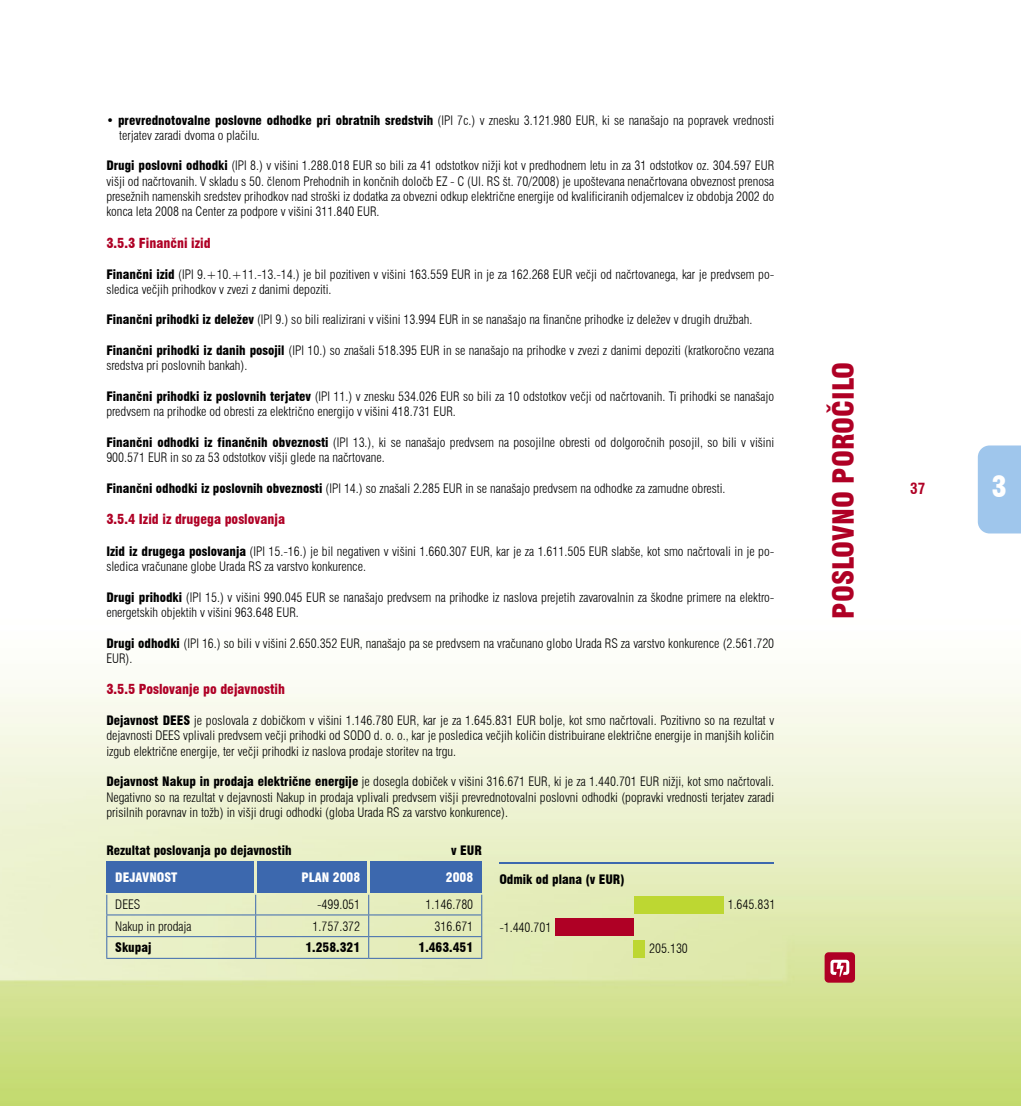
<style>
.page{position:relative;width:1021px;height:1106px;background:#fff}
.page>*{position:absolute;margin:0;border:0;box-sizing:border-box;transform-origin:0 0}
.t1{font:900 condensed 28.5px "Swiss 721 BT";color:#af0025}
.t2{font:900 condensed 28.5px "Swiss 721 BT";color:#fff}
.t3{font:700 condensed 15px "Swiss 721 BT";color:#af0025}
.t4{font:900 condensed 13.5px "Swiss 721 BT";color:#af0025}
.t5{font:300 condensed 12.75px/15.3px "Swiss 721 BT";color:#000}
.t6{font:900 condensed 12.75px "Swiss 721 BT";color:#000}
.t7{font:900 condensed 12.75px "Swiss 721 BT";color:#fff}
.s1{font-weight:900}
</style>
<div class="page">
<img style="left:0;top:533px;width:1020px;height:573px">
<div style="left:824px;top:952px;width:31px;height:30px;background:#af0025;border-radius:4px"></div>
<svg style="left:830px;top:959px;width:19px;height:17px"></svg>
<div style="left:977px;top:445px;width:43px;height:88px;background:#9fc6ec"></div>
<div style="left:634px;top:896px;width:89px;height:17px;background:#bdd732"></div>
<div style="left:634px;top:940px;width:11px;height:17px;background:#bdd732"></div>
<div style="left:555px;top:918px;width:79px;height:17px;background:#af0025"></div>
<div style="left:106px;top:861px;width:148px;height:32px;background:#3c68ae"></div>
<div style="left:257px;top:861px;width:110px;height:32px;background:#3c68ae"></div>
<div style="left:370px;top:861px;width:112px;height:32px;background:#3c68ae"></div>
<hr style="left:106px;top:914px;width:150px;height:1px;background:#3c68ae">
<hr style="left:256px;top:914px;width:113px;height:1px;background:#3c68ae">
<hr style="left:369px;top:914px;width:113px;height:1px;background:#3c68ae">
<hr style="left:106px;top:936px;width:150px;height:1px;background:#3c68ae">
<svg style="left:106px;top:894px;width:1px;height:63px"></svg>
<hr style="left:256px;top:936px;width:113px;height:1px;background:#3c68ae">
<svg style="left:255px;top:894px;width:1px;height:63px"></svg>
<hr style="left:369px;top:936px;width:113px;height:1px;background:#3c68ae">
<svg style="left:368px;top:894px;width:1px;height:63px"></svg>
<svg style="left:481px;top:894px;width:1px;height:63px"></svg>
<hr style="left:106px;top:957px;width:150px;height:1px;background:#3c68ae">
<hr style="left:256px;top:957px;width:113px;height:1px;background:#3c68ae">
<hr style="left:369px;top:957px;width:113px;height:1px;background:#3c68ae">
<hr style="left:499px;top:862px;width:275px;height:2px;background:#3c68ae">
<p class="t5" style="left:119px;top:112px;width:656px;text-indent:-13px">• <span class="s1">prevrednotovalne poslovne odhodke pri obratnih sredstvih</span> (IPI 7c.) v znesku 3.121.980 EUR, ki se nanašajo na popravek vrednosti terjatev zaradi dvoma o plačilu.</p>
<p class="t5" style="left:106px;top:158px;width:669px;text-align:justify"><span class="s1">Drugi poslovni odhodki</span> (IPI 8.) v višini 1.288.018 EUR so bili za 41 odstotkov nižji kot v predhodnem letu in za 31 odstotkov oz. 304.597 EUR višji od načrtovanih. V skladu s 50. členom Prehodnih in končnih določb EZ - C (Ul. RS št. 70/2008) je upoštevana nenačrtovana obveznost prenosa presežnih namenskih sredstev prihodkov nad stroški iz dodatka za obvezni odkup električne energije od kvalificiranih odjemalcev iz obdobja 2002 do konca leta 2008 na Center za podpore v višini 311.840 EUR.</p>
<p class="t4" style="left:106px;top:235px;width:106px">3.5.3 Finančni izid</p>
<p class="t5" style="left:106px;top:266px;width:669px"><span class="s1">Finančni izid</span> (IPI 9.+10.+11.-13.-14.) je bil pozitiven v višini 163.559 EUR in je za 162.268 EUR večji od načrtovanega, kar je predvsem po&shy;sledica večjih prihodkov v zvezi z danimi depoziti.</p>
<p class="t5" style="left:106px;top:312px;width:647px"><span class="s1">Finančni prihodki iz deležev</span> (IPI 9.) so bili realizirani v višini 13.994 EUR in se nanašajo na finančne prihodke iz deležev v drugih družbah.</p>
<p class="t5" style="left:106px;top:343px;width:669px"><span class="s1">Finančni prihodki iz danih posojil</span> (IPI 10.) so znašali 518.395 EUR in se nanašajo na prihodke v zvezi z danimi depoziti (kratkoročno vezana sredstva pri poslovnih bankah).</p>
<p class="t5" style="left:106px;top:389px;width:669px"><span class="s1">Finančni prihodki iz poslovnih terjatev</span> (IPI 11.) v znesku 534.026 EUR so bili za 10 odstotkov večji od načrtovanih. Ti prihodki se nanašajo predvsem na prihodke od obresti za električno energijo v višini 418.731 EUR.</p>
<p class="t5" style="left:106px;top:434px;width:669px"><span class="s1">Finančni odhodki iz finančnih obveznosti</span> (IPI 13.), ki se nanašajo predvsem na posojilne obresti od dolgoročnih posojil, so bili v višini<br>900.571 EUR in so za 53 odstotkov višji glede na načrtovane.</p>
<p class="t5" style="left:106px;top:480px;width:620px"><span class="s1">Finančni odhodki iz poslovnih obveznosti</span> (IPI 14.) so znašali 2.285 EUR in se nanašajo predvsem na odhodke za zamudne obresti.</p>
<p class="t4" style="left:106px;top:511px;width:180px">3.5.4 Izid iz drugega poslovanja</p>
<p class="t5" style="left:106px;top:543px;width:669px"><span class="s1">Izid iz drugega poslovanja</span> (IPI 15.-16.) je bil negativen v višini 1.660.307 EUR, kar je za 1.611.505 EUR slabše, kot smo načrtovali in je po&shy;sledica vračunane globe Urada RS za varstvo konkurence.</p>
<p class="t5" style="left:106px;top:589px;width:669px"><span class="s1">Drugi prihodki</span> (IPI 15.) v višini 990.045 EUR se nanašajo predvsem na prihodke iz naslova prejetih zavarovalnin za škodne primere na elektro&shy;energetskih objektih v višini 963.648 EUR.</p>
<p class="t5" style="left:106px;top:635px;width:669px"><span class="s1">Drugi odhodki</span> (IPI 16.) so bili v višini 2.650.352 EUR, nanašajo pa se predvsem na vračunano globo Urada RS za varstvo konkurence (2.561.720<br>EUR).</p>
<p class="t4" style="left:106px;top:681px;width:180px">3.5.5 Poslovanje po dejavnostih</p>
<p class="t5" style="left:106px;top:713px;width:669px;text-align:justify"><span class="s1">Dejavnost DEES</span> je poslovala z dobičkom v višini 1.146.780 EUR, kar je za 1.645.831 EUR bolje, kot smo načrtovali. Pozitivno so na rezultat v dejavnosti DEES vplivali predvsem večji prihodki od SODO d. o. o., kar je posledica večjih količin distribuirane električne energije in manjših količin izgub električne energije, ter večji prihodki iz naslova prodaje storitev na trgu.</p>
<p class="t5" style="left:106px;top:774px;width:669px;text-align:justify"><span class="s1">Dejavnost Nakup in prodaja električne energije</span> je dosegla dobiček v višini 316.671 EUR, ki je za 1.440.701 EUR nižji, kot smo načrtovali.<br>Negativno so na rezultat v dejavnosti Nakup in prodaja vplivali predvsem višji prevrednotovalni poslovni odhodki (popravki vrednosti terjatev zaradi prisilnih poravnav in tožb) in višji drugi odhodki (globa Urada RS za varstvo konkurence).</p>
<p class="t6" style="left:106px;top:843px;width:187px">Rezultat poslovanja po dejavnostih</p>
<p class="t7" style="left:115px;top:869px;width:64px">DEJAVNOST</p>
<p class="t7" style="left:301px;top:869px;width:60px">PLAN 2008</p>
<p class="t7" style="left:446px;top:869px;width:29px">2008</p>
<p class="t5" style="left:115px;top:896px;width:27px">DEES</p>
<p class="t5" style="left:317px;top:896px;width:45px">-499.051</p>
<p class="t5" style="left:425px;top:896px;width:49px">1.146.780</p>
<p class="t5" style="left:115px;top:918px;width:78px">Nakup in prodaja</p>
<p class="t5" style="left:312px;top:918px;width:49px">1.757.372</p>
<p class="t5" style="left:434px;top:918px;width:40px">316.671</p>
<p class="t6" style="left:115px;top:940px;width:38px">Skupaj</p>
<p class="t6" style="left:305px;top:940px;width:56px">1.258.321</p>
<p class="t6" style="left:418px;top:940px;width:56px">1.463.451</p>
<p class="t6" style="left:451px;top:843px;width:32px">v EUR</p>
<p class="t6" style="left:499px;top:872px;width:127px">Odmik od plana (v EUR)</p>
<p class="t5" style="left:499px;top:919px;width:53px">-1.440.701</p>
<p class="t5" style="left:649px;top:941px;width:40px">205.130</p>
<p class="t5" style="left:727px;top:897px;width:49px">1.645.831</p>
<h1 class="t1" style="left:826px;top:618px;width:258px;rotate:-90deg">POSLOVNO POROČILO</h1>
<p class="t3" style="left:910px;top:479px;width:16px">37</p>
<h1 class="t2" style="left:991px;top:469px;width:17px">3</h1>
</div>
